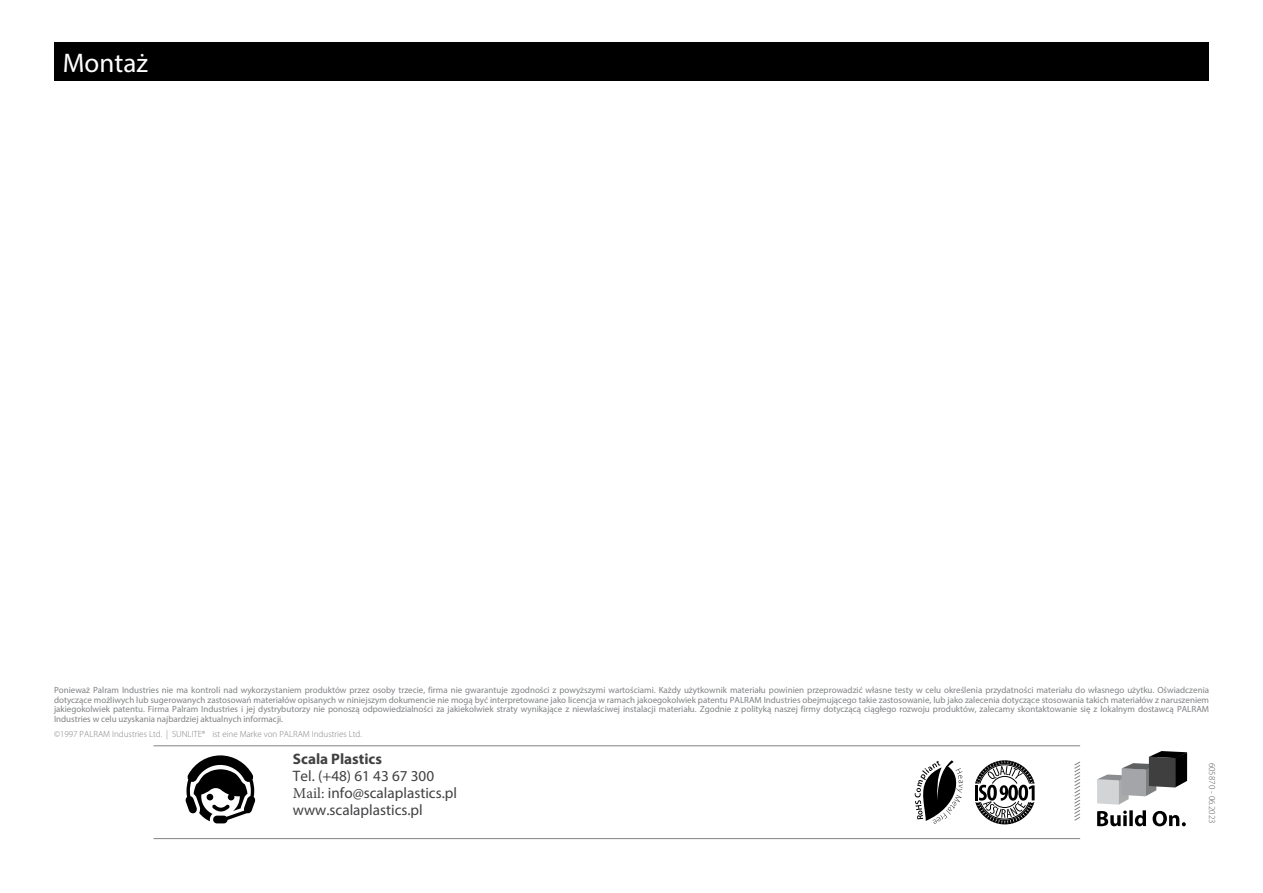
<style>
.page{position:relative;width:1263px;height:893px;background:#fff}
.page>*{position:absolute;margin:0;border:0;box-sizing:border-box;transform-origin:0 0}
.t1{font:27px "Myriad Pro";color:#fff}
.t2{font:15.15px/17px "Myriad Pro";color:#414042}
.t3{font:700 15.15px "Myriad Pro";color:#414042}
.t4{font:9px/9.8px "Myriad Pro";color:#808285;text-align:justify}
.t5{font:300 9px "Myriad Pro";color:#808285}
.t6{font:300 9px "Myriad Pro";color:#58595b}
.s1{font-family:"Minion Pro"}
</style>
<div class="page">
<hr style="left:153px;top:745px;width:927px;height:1px;background:#808285">
<hr style="left:153px;top:838px;width:927px;height:1px;background:#808285">
<svg style="left:1074px;top:761px;width:6px;height:60px"></svg>
<svg style="left:1097px;top:751px;width:90px;height:75px"></svg>
<svg style="left:975px;top:760px;width:59px;height:64px"></svg>
<svg style="left:914px;top:760px;width:49px;height:64px"></svg>
<svg style="left:185px;top:755px;width:70px;height:68px"></svg>
<div style="left:54px;top:43px;width:1154px;height:38px;background:#000"></div>
<h1 class="t1" style="left:63px;top:46px;width:87px">Montaż</h1>
<p class="t4" style="left:54px;top:685px;width:1156px">Ponieważ Palram Industries nie ma kontroli nad wykorzystaniem produktów przez osoby trzecie, firma nie gwarantuje zgodności z powyższymi wartościami. Każdy użytkownik materiału powinien przeprowadzić własne testy w celu określenia przydatności materiału do własnego użytku. Oświadczenia dotyczące możliwych lub sugerowanych zastosowań materiałów opisanych w niniejszym dokumencie nie mogą być interpretowane jako licencja w ramach jakoegokolwiek patentu PALRAM Industries obejmującego takie zastosowanie, lub jako zalecenia dotyczące stosowania takich materiałów z naruszeniem jakiegokolwiek patentu. Firma Palram Industries i jej dystrybutorzy nie ponoszą odpowiedzialności za jakiekolwiek straty wynikające z niewłaściwej instalacji materiału. Zgodnie z polityką naszej firmy dotyczącą ciągłego rozwoju produktów, zalecamy skontaktowanie się z lokalnym dostawcą PALRAM Industries w celu uzyskania najbardziej aktualnych informacji.</p>
<p class="t5" style="left:212px;top:729px;width:151px">ist eine Marke von PALRAM Industries Ltd.</p>
<p class="t5" style="left:54px;top:729px;width:153px">©1997 PALRAM Industries Ltd. | SUNLITE®</p>
<h2 class="t3" style="left:293px;top:749px;width:90px">Scala Plastics</h2>
<h2 class="t2" style="left:293px;top:767px;width:166px">Tel ). +48( 61 43 67 300<br><span class="s1">Mail:</span> info@scalaplastics.pl www.scalaplastics.pl</h2>
<p class="t6" style="left:1217px;top:762px;width:62px;rotate:90deg">605870 - 06.2023</p>
</div>
